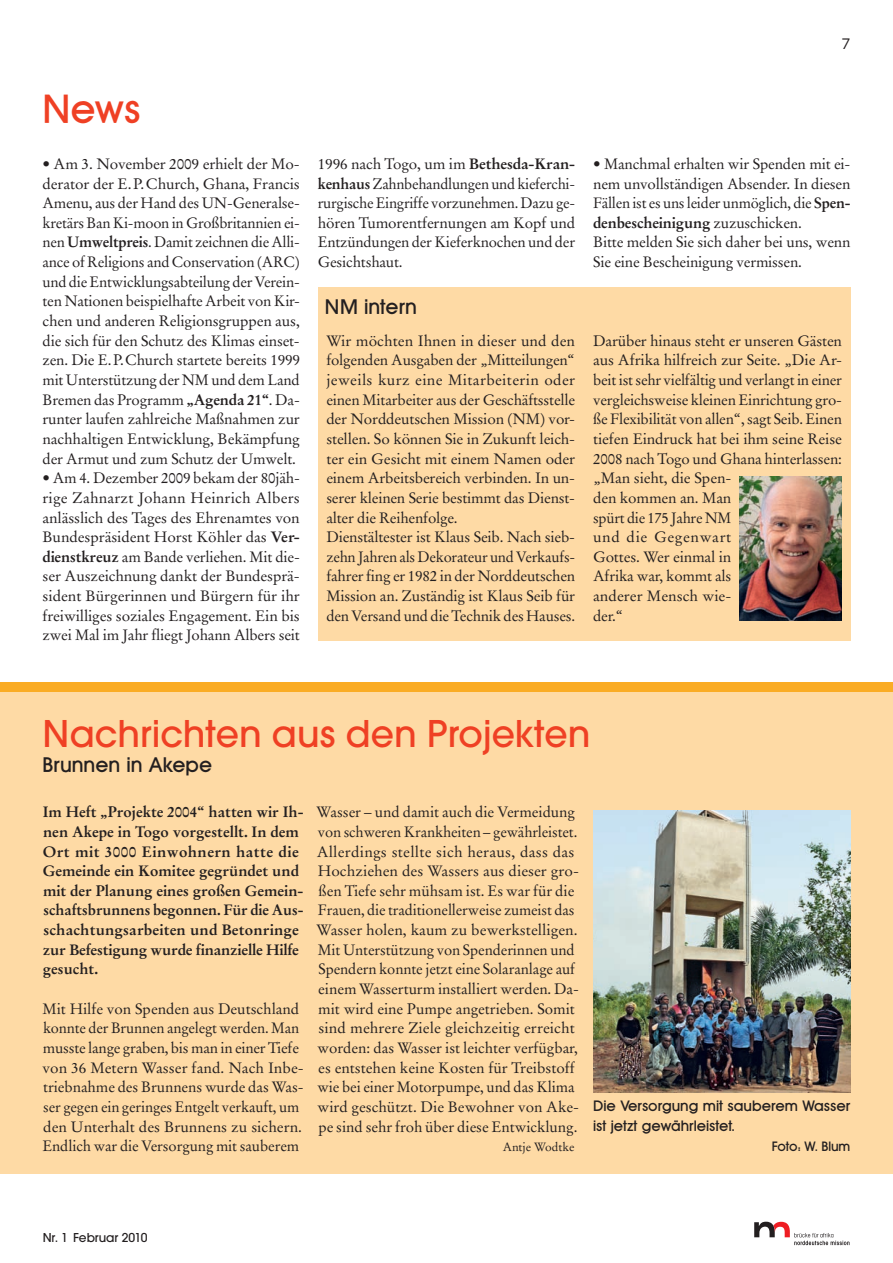
<style>
.page{position:relative;width:893px;height:1263px;background:#fff}
.page>*{position:absolute;margin:0;border:0;box-sizing:border-box;transform-origin:0 0}
.t1{font:500 40.5px "Avant Gard";color:#ef4024}
.t2{font:500 40.5px "Avant Garde Two BQ";color:#ef4024}
.t3{font:500 21px "Avant Garde Two BQ";color:#231f20}
.t4{font:15px/19.6px "Stempel Garamond";letter-spacing:-.01em;color:#231f20}
.t5{font:700 15px/19.6px "Stempel Garamond";color:#231f20}
.t6{font:500 15px/19.8px "Avant Garde Two BQ";letter-spacing:-.005em;color:#231f20}
.t7{font:15px "Monitor";color:#231f20}
.t8{font:500 13.5px "Avant Gard";letter-spacing:-.005em;color:#231f20}
.t9{font:500 13.5px "Avant Garde Two BQ";letter-spacing:-.005em;color:#231f20}
.t10{font:12px "Stempel Garamond";color:#231f20}
.s1{font-weight:700}
</style>
<div class="page">
<svg style="left:754px;top:1222px;width:95px;height:23px"></svg>
<div style="left:0;top:687px;width:893px;height:487px;background:#fedaa5"></div>
<div style="left:0;top:683px;width:893px;height:9px;background:#faac25"></div>
<img style="left:593px;top:811px;width:257px;height:281px">
<div style="left:318px;top:287px;width:532px;height:353px;background:#fedaa5"></div>
<img style="left:740px;top:477px;width:102px;height:144px">
<p class="t7" style="left:841px;top:38px;width:11px">7</p>
<h1 class="t2" style="left:43px;top:95px;width:100px">News</h1>
<p class="t4" style="left:43px;top:155px;width:259px;text-align:justify">• Am 3. November 2009 erhielt der Mo&shy;derator der E. P. Church, Ghana, Francis Amenu, aus der Hand des UN-Generalse&shy;kretärs Ban Ki-moon in Großbritannien ei&shy;nen <span class="s1">Umweltpreis</span>. Damit zeichnen die Alli&shy;ance of Religions and Conservation (ARC) und die Entwicklungsabteilung der Verein&shy;ten Nationen beispielhafte Arbeit von Kir&shy;chen und anderen Religionsgruppen aus, die sich für den Schutz des Klimas einset&shy;zen. Die E. P. Church startete bereits 1999 mit Unterstützung der NM und dem Land Bremen das Programm <span class="s1">„Agenda 21“</span>. Da&shy;runter laufen zahlreiche Maßnahmen zur nachhaltigen Entwicklung, Bekämpfung der Armut und zum Schutz der Umwelt.</p>
<p class="t4" style="left:43px;top:470px;width:259px;text-align:justify">• Am 4. Dezember 2009 bekam der 80jäh&shy;rige Zahnarzt Johann Heinrich Albers anlässlich des Tages des Ehrenamtes von Bundespräsident Horst Köhler das <span class="s1">Ver&shy;dienstkreuz</span> am Bande verliehen. Mit die&shy;ser Auszeichnung dankt der Bundesprä&shy;sident Bürgerinnen und Bürgern für ihr freiwilliges soziales Engagement. Ein bis zwei Mal im Jahr fliegt Johann Albers seit</p>
<p class="t4" style="left:318px;top:155px;width:259px;text-align:justify">1996 nach Togo, um im <span class="s1">Bethesda-Kran&shy;kenhaus</span> Zahnbehandlungen und kieferchi&shy;rurgische Eingriffe vorzunehmen. Dazu ge&shy;hören Tumorentfernungen am Kopf und Entzündungen der Kieferknochen und der Gesichtshaut.</p>
<p class="t4" style="left:593px;top:155px;width:259px">• Manchmal erhalten wir Spenden mit ei&shy;nem unvollständigen Absender. In diesen Fällen ist es uns leider unmöglich, die <span class="s1">Spen&shy;denbescheinigung</span> zuzuschicken.<br>Bitte melden Sie sich daher bei uns, wenn Sie eine Bescheinigung vermissen.</p>
<h2 class="t3" style="left:325px;top:300px;width:94px">NM intern</h2>
<p class="t4" style="left:326px;top:332px;width:250px">Wir möchten Ihnen in dieser und den folgenden Ausgaben der „Mitteilungen“ jeweils kurz eine Mitarbeiterin oder einen Mitarbeiter aus der Geschäftsstelle der Norddeutschen Mission (NM) vor&shy;stellen. So können Sie in Zukunft leich&shy;ter ein Gesicht mit einem Namen oder einem Arbeitsbereich verbinden. In un&shy;serer kleinen Serie bestimmt das Dienst&shy;alter die Reihenfolge.<br>Dienstältester ist Klaus Seib. Nach sieb&shy;zehn Jahren als Dekorateur und Verkaufs&shy;fahrer fing er 1982 in der Norddeutschen Mission an. Zuständig ist Klaus Seib für den Versand und die Technik des Hauses.</p>
<p class="t4" style="left:593px;top:332px;width:250px">Darüber hinaus steht er unseren Gästen aus Afrika hilfreich zur Seite. „Die Ar&shy;beit ist sehr vielfältig und verlangt in einer vergleichsweise kleinen Einrichtung gro&shy;ße Flexibilität von allen“, sagt Seib. Einen tiefen Eindruck hat bei ihm seine Reise<br>2008 nach Togo und Ghana hinterlassen: „Man sieht, die Spen-<br>den kommen an. Man<br>spürt die 175 Jahre NM<br>und die Gegenwart<br>Gottes. Wer einmal in<br>Afrika war, kommt als<br>anderer Mensch wie-<br>der.“</p>
<h1 class="t1" style="left:43px;top:719px;width:549px">Nachrichten aus den Projekten</h1>
<h2 class="t3" style="left:43px;top:757px;width:171px">Brunnen in Akepe</h2>
<p class="t5" style="left:43px;top:804px;width:262px">Im Heft „Projekte 2004“ hatten wir Ih&shy;nen Akepe in Togo vorgestellt. In dem Ort mit 3000 Einwohnern hatte die Gemeinde ein Komitee gegründet und mit der Planung eines großen Gemein&shy;schaftsbrunnens begonnen. Für die Aus&shy;schachtungsarbeiten und Betonringe zur Befestigung wurde finanzielle Hilfe gesucht.</p>
<p class="t4" style="left:42px;top:1000px;width:263px">Mit Hilfe von Spenden aus Deutschland konnte der Brunnen angelegt werden. Man musste lange graben, bis man in einer Tiefe von 36 Metern Wasser fand. Nach Inbe&shy;triebnahme des Brunnens wurde das Was&shy;ser gegen ein geringes Entgelt verkauft, um den Unterhalt des Brunnens zu sichern.<br>Endlich war die Versorgung mit sauberem</p>
<p class="t4" style="left:317px;top:804px;width:264px">Wasser – und damit auch die Vermeidung von schweren Krankheiten – gewährleistet.<br>Allerdings stellte sich heraus, dass das Hochziehen des Wassers aus dieser gro&shy;ßen Tiefe sehr mühsam ist. Es war für die Frauen, die traditionellerweise zumeist das Wasser holen, kaum zu bewerkstelligen.<br>Mit Unterstützung von Spenderinnen und Spendern konnte jetzt eine Solaranlage auf einem Wasserturm installiert werden. Da&shy;mit wird eine Pumpe angetrieben. Somit sind mehrere Ziele gleichzeitig erreicht worden: das Wasser ist leichter verfügbar, es entstehen keine Kosten für Treibstoff wie bei einer Motorpumpe, und das Klima wird geschützt. Die Bewohner von Ake&shy;pe sind sehr froh über diese Entwicklung.</p>
<p class="t10" style="left:503px;top:1142px;width:73px">Antje Wodtke</p>
<p class="t6" style="left:593px;top:1097px;width:259px">Die Versorgung mit sauberem Wasser ist jetzt gewährleistet.</p>
<p class="t9" style="left:772px;top:1141px;width:80px">Foto: W. Blum</p>
<p class="t8" style="left:43px;top:1232px;width:106px">Nr. 1 Februar 2010</p>
</div>
